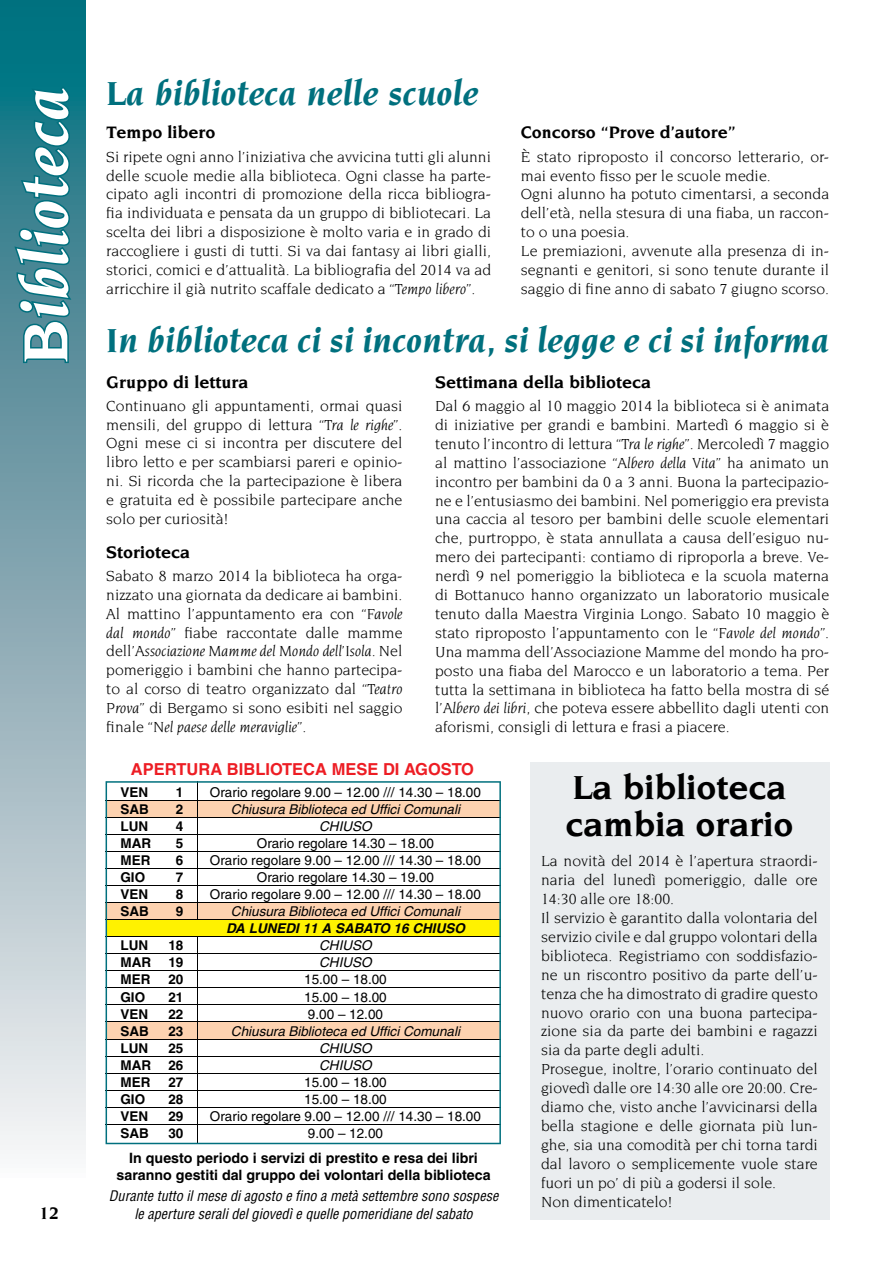
<style>
.page{position:relative;width:893px;height:1263px;background:#fff}
.page>*{position:absolute;margin:0;border:0;box-sizing:border-box;transform-origin:0 0}
.t1{font:italic 700 67.5px "Novarese";color:#fff}
.t2{font:italic 700 36px "Novarese";color:#00707e}
.t3{font:700 36px/37.2px "Novarese";color:#000}
.t4{font:700 18px "Novarese";color:#000}
.t5{font:700 16.5px "Helvetica";color:#ed1d24}
.t6{font:15.75px/18.9px "Novarese";color:#000;text-align:justify}
.t7{font:italic condensed 14.25px/17.1px "Helvetica";color:#000;text-align:center}
.t8{font:700 14.25px/17.1px "Helvetica";color:#000;text-align:center}
.t9{font:13.5px "Helvetica";color:#000}
.t10{font:italic 13.5px "Helvetica";color:#000}
.t11{font:700 13.5px "Helvetica";color:#000}
.t12{font:italic 700 13.5px "Helvetica";color:#000}
.s1{font-style:italic}
</style>
<div class="page">
<div style="left:530px;top:762px;width:299px;height:457px;background:#eaedef"></div>
<svg style="left:0;top:0;width:85px;height:1150px;background:#8fb2bb"></svg>
<svg style="left:12px;top:84px;width:62px;height:281px;background:#277d8b"></svg>
<svg style="left:106px;top:781px;width:395px;height:363px"></svg>
<h1 class="t1" style="left:8px;top:365px;width:279px;rotate:-90deg">Biblioteca</h1>
<p class="t4" style="left:39px;top:1202px;width:22px">12</p>
<h2 class="t2" style="left:106px;top:73px;width:374px">La biblioteca nelle scuole</h2>
<p class="t4" style="left:106px;top:122px;width:111px">Tempo libero</p>
<p class="t6" style="left:106px;top:147px;width:386px">Si ripete ogni anno l’iniziativa che avvicina tutti gli alunni delle scuole medie alla biblioteca. Ogni classe ha parte&shy;cipato agli incontri di promozione della ricca bibliogra&shy;fia individuata e pensata da un gruppo di bibliotecari. La scelta dei libri a disposizione è molto varia e in grado di raccogliere i gusti di tutti. Si va dai fantasy ai libri gialli, storici, comici e d’attualità. La bibliografia del 2014 va ad arricchire il già nutrito scaffale dedicato a <span class="s1">“Tempo libero”.</span></p>
<p class="t4" style="left:521px;top:122px;width:217px">Concorso “Prove d’autore”</p>
<p class="t6" style="left:521px;top:147px;width:310px;text-align:left">È stato riproposto il concorso letterario, or&shy;mai evento fisso per le scuole medie.<br>Ogni alunno ha potuto cimentarsi, a seconda dell’età, nella stesura di una fiaba, un raccon&shy;to o una poesia.<br>Le premiazioni, avvenute alla presenza di in&shy;segnanti e genitori, si sono tenute durante il saggio di fine anno di sabato 7 giugno scorso.</p>
<h2 class="t2" style="left:106px;top:320px;width:724px">In biblioteca ci si incontra, si legge e ci si informa</h2>
<p class="t4" style="left:106px;top:371px;width:144px">Gruppo di lettura</p>
<p class="t6" style="left:106px;top:396px;width:298px">Continuano gli appuntamenti, ormai quasi mensili, del gruppo di lettura <span class="s1">“Tra le righe”</span>.<br>Ogni mese ci si incontra per discutere del libro letto e per scambiarsi pareri e opinio&shy;ni. Si ricorda che la partecipazione è libera e gratuita ed è possibile partecipare anche solo per curiosità!</p>
<p class="t4" style="left:106px;top:542px;width:86px">Storioteca</p>
<p class="t6" style="left:106px;top:566px;width:298px">Sabato 8 marzo 2014 la biblioteca ha orga&shy;nizzato una giornata da dedicare ai bambini.<br>Al mattino l’appuntamento era con <span class="s1">“Favole dal mondo”</span> fiabe raccontate dalle mamme dell’<span class="s1">Associazione Mamme del Mondo dell’Isola.</span> Nel pomeriggio i bambini che hanno partecipa&shy;to al corso di teatro organizzato dal <span class="s1">“Teatro Prova”</span> di Bergamo si sono esibiti nel saggio finale <span class="s1">“Nel paese delle meraviglie”.</span></p>
<p class="t4" style="left:435px;top:372px;width:218px">Settimana della biblioteca</p>
<p class="t6" style="left:435px;top:396px;width:396px">Dal 6 maggio al 10 maggio 2014 la biblioteca si è animata di iniziative per grandi e bambini. Martedì 6 maggio si è tenuto l’incontro di lettura <span class="s1">“Tra le righe”.</span> Mercoledì 7 maggio al mattino l’associazione <span class="s1">“Albero della Vita”</span> ha animato un incontro per bambini da 0 a 3 anni. Buona la partecipazio&shy;ne e l’entusiasmo dei bambini. Nel pomeriggio era prevista una caccia al tesoro per bambini delle scuole elementari che, purtroppo, è stata annullata a causa dell’esiguo nu&shy;mero dei partecipanti: contiamo di riproporla a breve. Ve&shy;nerdì 9 nel pomeriggio la biblioteca e la scuola materna di Bottanuco hanno organizzato un laboratorio musicale tenuto dalla Maestra Virginia Longo. Sabato 10 maggio è stato riproposto l’appuntamento con le <span class="s1">“Favole del mondo”.<br></span>Una mamma dell’Associazione Mamme del mondo ha pro&shy;posto una fiaba del Marocco e un laboratorio a tema. Per tutta la settimana in biblioteca ha fatto bella mostra di sé l’<span class="s1">Albero dei libri,</span> che poteva essere abbellito dagli utenti con aforismi, consigli di lettura e frasi a piacere.</p>
<h2 class="t3" style="left:565px;top:768px;width:230px">La biblioteca cambia orario</h2>
<p class="t6" style="left:541px;top:851px;width:278px;text-align:left">La novità del 2014 è l’apertura straordi&shy;naria del lunedì pomeriggio, dalle ore 14:30 alle ore 18:00.<br>Il servizio è garantito dalla volontaria del servizio civile e dal gruppo volontari della biblioteca. Registriamo con soddisfazio&shy;ne un riscontro positivo da parte dell’u&shy;tenza che ha dimostrato di gradire questo nuovo orario con una buona partecipa&shy;zione sia da parte dei bambini e ragazzi sia da parte degli adulti.<br>Prosegue, inoltre, l’orario continuato del giovedì dalle ore 14:30 alle ore 20:00. Cre&shy;diamo che, visto anche l’avvicinarsi della bella stagione e delle giornata più lun&shy;ghe, sia una comodità per chi torna tardi dal lavoro o semplicemente vuole stare fuori un po’ di più a godersi il sole.<br>Non dimenticatelo!</p>
<p class="t5" style="left:131px;top:759px;width:345px">APERTURA BIBLIOTECA MESE DI AGOSTO</p>
<p class="t11" style="left:120px;top:784px;width:29px">VEN</p>
<p class="t11" style="left:176px;top:784px;width:9px">1</p>
<p class="t9" style="left:210px;top:784px;width:272px">Orario regolare 9.00 – 12.00 /// 14.30 – 18.00</p>
<p class="t11" style="left:120px;top:801px;width:30px">SAB</p>
<p class="t11" style="left:176px;top:801px;width:9px">2</p>
<p class="t10" style="left:231px;top:801px;width:231px">Chiusura Biblioteca ed Uffici Comunali</p>
<p class="t11" style="left:120px;top:818px;width:29px">LUN</p>
<p class="t11" style="left:176px;top:818px;width:9px">4</p>
<p class="t10" style="left:319px;top:818px;width:54px">CHIUSO</p>
<p class="t11" style="left:120px;top:835px;width:32px">MAR</p>
<p class="t11" style="left:176px;top:835px;width:9px">5</p>
<p class="t9" style="left:257px;top:835px;width:179px">Orario regolare 14.30 – 18.00</p>
<p class="t11" style="left:120px;top:852px;width:31px">MER</p>
<p class="t11" style="left:176px;top:852px;width:9px">6</p>
<p class="t9" style="left:210px;top:852px;width:272px">Orario regolare 9.00 – 12.00 /// 14.30 – 18.00</p>
<p class="t11" style="left:120px;top:869px;width:26px">GIO</p>
<p class="t11" style="left:176px;top:869px;width:9px">7</p>
<p class="t9" style="left:257px;top:869px;width:179px">Orario regolare 14.30 – 19.00</p>
<p class="t11" style="left:120px;top:886px;width:29px">VEN</p>
<p class="t11" style="left:176px;top:886px;width:9px">8</p>
<p class="t9" style="left:210px;top:887px;width:272px">Orario regolare 9.00 – 12.00 /// 14.30 – 18.00</p>
<p class="t11" style="left:120px;top:903px;width:30px">SAB</p>
<p class="t11" style="left:176px;top:903px;width:9px">9</p>
<p class="t10" style="left:231px;top:904px;width:231px">Chiusura Biblioteca ed Uffici Comunali</p>
<p class="t12" style="left:226px;top:920px;width:240px">DA LUNEDI 11 A SABATO 16 CHIUSO</p>
<p class="t11" style="left:120px;top:937px;width:29px">LUN</p>
<p class="t11" style="left:168px;top:937px;width:17px">18</p>
<p class="t10" style="left:319px;top:938px;width:54px">CHIUSO</p>
<p class="t11" style="left:120px;top:954px;width:32px">MAR</p>
<p class="t11" style="left:168px;top:954px;width:17px">19</p>
<p class="t10" style="left:319px;top:955px;width:54px">CHIUSO</p>
<p class="t11" style="left:120px;top:971px;width:31px">MER</p>
<p class="t11" style="left:168px;top:971px;width:17px">20</p>
<p class="t9" style="left:304px;top:972px;width:84px">15.00 – 18.00</p>
<p class="t11" style="left:120px;top:988px;width:26px">GIO</p>
<p class="t11" style="left:168px;top:988px;width:17px">21</p>
<p class="t9" style="left:304px;top:989px;width:84px">15.00 – 18.00</p>
<p class="t11" style="left:120px;top:1005px;width:29px">VEN</p>
<p class="t11" style="left:168px;top:1005px;width:17px">22</p>
<p class="t9" style="left:308px;top:1006px;width:77px">9.00 – 12.00</p>
<p class="t11" style="left:120px;top:1023px;width:30px">SAB</p>
<p class="t11" style="left:168px;top:1023px;width:17px">23</p>
<p class="t10" style="left:231px;top:1023px;width:231px">Chiusura Biblioteca ed Uffici Comunali</p>
<p class="t11" style="left:120px;top:1040px;width:29px">LUN</p>
<p class="t11" style="left:168px;top:1040px;width:17px">25</p>
<p class="t10" style="left:319px;top:1040px;width:54px">CHIUSO</p>
<p class="t11" style="left:120px;top:1057px;width:32px">MAR</p>
<p class="t11" style="left:168px;top:1057px;width:17px">26</p>
<p class="t10" style="left:319px;top:1057px;width:54px">CHIUSO</p>
<p class="t11" style="left:120px;top:1074px;width:31px">MER</p>
<p class="t11" style="left:168px;top:1074px;width:17px">27</p>
<p class="t9" style="left:304px;top:1074px;width:84px">15.00 – 18.00</p>
<p class="t11" style="left:120px;top:1091px;width:26px">GIO</p>
<p class="t11" style="left:168px;top:1091px;width:17px">28</p>
<p class="t9" style="left:304px;top:1091px;width:84px">15.00 – 18.00</p>
<p class="t11" style="left:120px;top:1108px;width:29px">VEN</p>
<p class="t11" style="left:168px;top:1108px;width:17px">29</p>
<p class="t9" style="left:210px;top:1108px;width:272px">Orario regolare 9.00 – 12.00 /// 14.30 – 18.00</p>
<p class="t11" style="left:120px;top:1125px;width:30px">SAB</p>
<p class="t11" style="left:168px;top:1125px;width:17px">30</p>
<p class="t9" style="left:308px;top:1125px;width:77px">9.00 – 12.00</p>
<p class="t8" style="left:117px;top:1149px;width:376px">In questo periodo i servizi di prestito e resa dei libri saranno gestiti dal gruppo dei volontari della biblioteca</p>
<p class="t7" style="left:109px;top:1187px;width:391px">Durante tutto il mese di agosto e fino a metà settembre sono sospese le aperture serali del giovedì e quelle pomeridiane del sabato</p>
</div>
